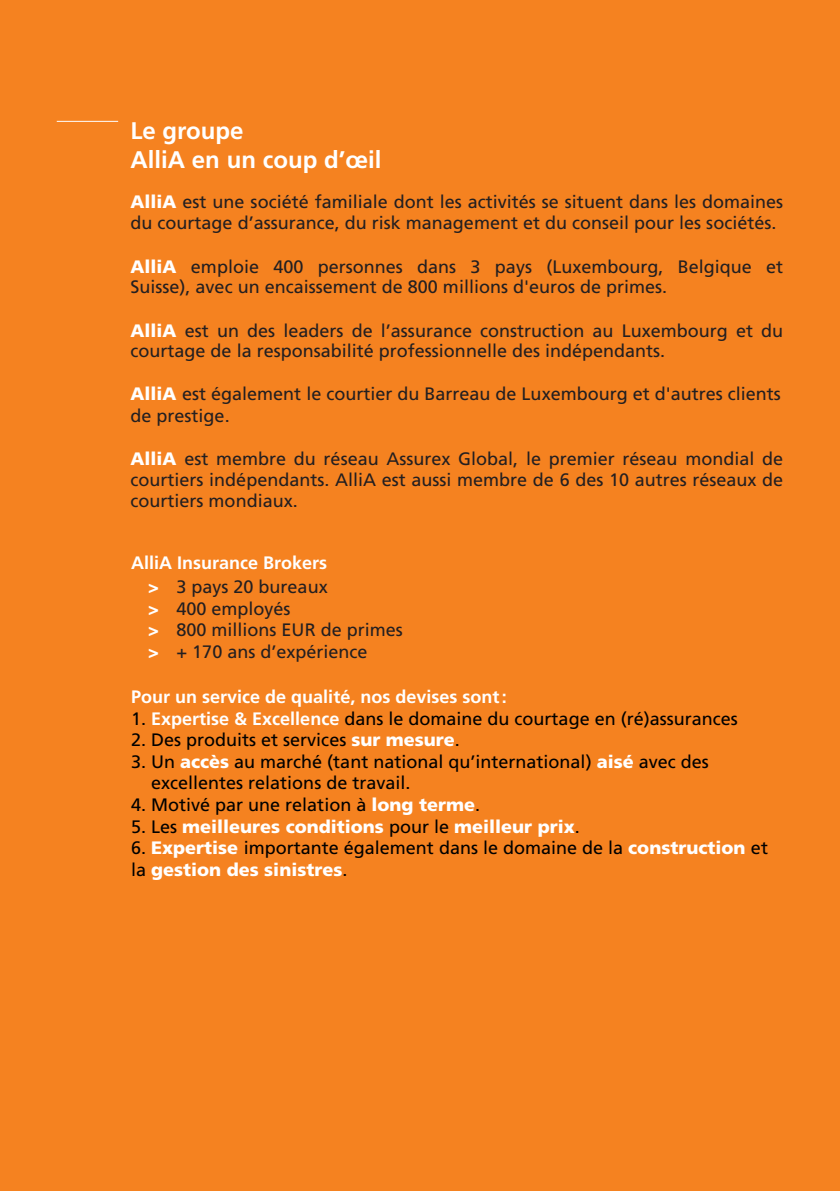
<style>
.page{position:relative;width:840px;height:1191px;background:#fff}
.page>*{position:absolute;margin:0;border:0;box-sizing:border-box;transform-origin:0 0}
.t1{font:700 24px/28.8px "Frutiger LT Std";color:#fff}
.t2{font:18px/20.8px "Frutiger LT Std";color:#231f20}
.t3{font:18px/21.6px "Frutiger LT Std";color:#000}
.t4{font:700 18px/24.6px "Frutiger LT Std";color:#fff;text-align:right}
.t5{font:900 18px "Frutiger LT Std";color:#fff}
.s1{font-weight:900;color:#fff}
.s2{font-weight:900}
.s3{font-weight:400;color:#231f20}
.s4{font-weight:700;color:#fff}
.s5{font-weight:400;color:#000}
</style>
<div class="page">
<div style="left:0;top:0;width:839px;height:1191px;background:#f58220"></div>
<hr style="left:57px;top:121px;width:61px;height:1px;background:#fff">
<h1 class="t1" style="left:130px;top:116px;width:252px">Le groupe<br>AlliA en un coup d’œil</h1>
<p class="t2" style="left:130px;top:192px;width:653px"><span class="s1">AlliA</span> est une société familiale dont les activités se situent dans les domaines du courtage d’assurance, du risk management et du conseil pour les sociétés.</p>
<p class="t2" style="left:130px;top:256px;width:654px"><span class="s1">AlliA</span> emploie 400 personnes dans 3 pays (Luxembourg, Belgique et<br>Suisse), avec un encaissement de 800 millions d'euros de primes.</p>
<p class="t2" style="left:130px;top:320px;width:654px"><span class="s1">AlliA</span> est un des leaders de l’assurance construction au Luxembourg et du courtage de la responsabilité professionnelle des indépendants.</p>
<p class="t2" style="left:130px;top:383px;width:651px;line-height:21.6px"><span class="s1">AlliA</span> est également le courtier du Barreau de Luxembourg et d'autres clients de prestige.</p>
<p class="t2" style="left:130px;top:448px;width:653px;text-align:justify"><span class="s1">AlliA</span> est membre du réseau Assurex Global, le premier réseau mondial de courtiers indépendants. AlliA est aussi membre de 6 des 10 autres réseaux de courtiers mondiaux.</p>
<p class="t4" style="left:131px;top:550px;width:198px">AlliA Insurance Brokers <span class="s2">&gt;</span> <span class="s3">3 pays 20 bureaux</span></p>
<p class="t2" style="left:148px;top:597px;width:256px;line-height:21.6px"><span class="s1">&gt;</span> 400 employés<br><span class="s1">&gt;</span> 800 millions EUR de primes <span class="s1">&gt;</span> + 170 ans d’expérience</p>
<p class="t4" style="left:131px;top:684px;width:377px">Pour un service de qualité, nos devises sont :</p>
<p class="t3" style="left:131px;top:707px;width:608px">1. <span class="s4">Expertise &amp; Excellence</span> dans le domaine du courtage en (ré)assurances</p>
<p class="t3" style="left:131px;top:729px;width:330px">2. Des produits et services <span class="s1">sur mesure</span>.</p>
<p class="t3" style="left:151px;top:751px;width:559px;text-indent:-20px">3. Un <span class="s1">accès</span> au marché (tant national qu’international) <span class="s1">aisé</span> avec des excellentes relations de travail.</p>
<p class="t3" style="left:131px;top:794px;width:350px">4. Motivé par une relation à <span class="s1">long terme</span>.</p>
<p class="t5" style="left:131px;top:815px;width:450px"><span class="s5">5. Les</span> meilleures conditions <span class="s5">pour le</span> meilleur prix<span class="s5">.</span></p>
<p class="t3" style="left:131px;top:837px;width:638px">6. <span class="s1">Expertise</span> importante également dans le domaine de la <span class="s1">construction</span> et la <span class="s1">gestion des sinistres</span>.</p>
</div>
